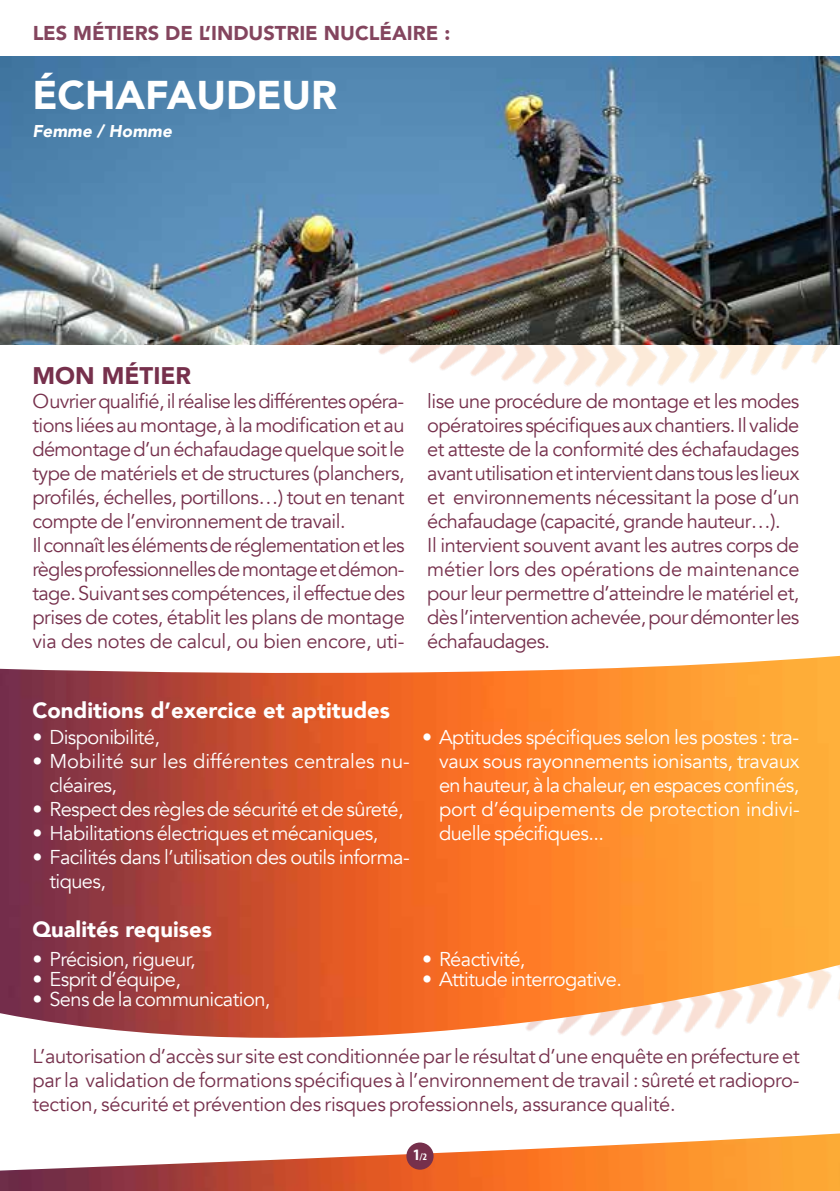
<style>
.page{position:relative;width:840px;height:1191px;background:#fff}
.page>*{position:absolute;margin:0;border:0;box-sizing:border-box;transform-origin:0 0}
.t1{font:900 40px "Avenir";color:#fff}
.t2{font:900 24px "Avenir";color:#76304c}
.t3{font:900 22px "Avenir";color:#fff}
.t4{font:20px/24px "Avenir";letter-spacing:-.03em;color:#76304c}
.t5{font:20px/24px "Avenir";letter-spacing:-.03em;color:#fff}
.t6{font:20px/24px "Avenir";color:#fff}
.t7{font:900 20px "Avenir";color:#76304c}
.t8{font:italic 900 17px "Avenir";color:#fff}
.t9{font:700 condensed 10px "Myriad Pro";color:#fff}
.s1{font-size:16px}
</style>
<div class="page">
<img style="left:0;top:1151px;width:839px;height:40px">
<img style="left:328px;top:344px;width:511px;height:43px">
<img style="left:427px;top:1133px;width:412px;height:18px">
<img style="left:0;top:57px;width:839px;height:287px">
<img style="left:0;top:656px;width:839px;height:382px">
<div style="left:406px;top:1142px;width:27px;height:27px;background:#76304c;border-radius:50%"></div>
<p class="t7" style="left:32px;top:16px;width:419px">LES MÉTIERS DE L’INDUSTRIE NUCLÉAIRE :</p>
<h1 class="t1" style="left:32px;top:60px;width:306px">ÉCHAFAUDEUR</h1>
<p class="t8" style="left:32px;top:117px;width:141px">Femme / Homme</p>
<p class="t2" style="left:32px;top:355px;width:160px">MON MÉTIER</p>
<p class="t4" style="left:32px;top:389px;width:374px">Ouvrier qualifié, il réalise les différentes opéra&shy;tions liées au montage, à la modification et au démontage d’un échafaudage quelque soit le type de matériels et de structures (planchers, profilés, échelles, portillons…) tout en tenant compte de l’environnement de travail.<br>Il connaît les éléments de réglementation et les règles professionnelles de montage et démon&shy;tage. Suivant ses compétences, il effectue des prises de cotes, établit les plans de montage via des notes de calcul, ou bien encore, uti-</p>
<p class="t4" style="left:427px;top:389px;width:373px">lise une procédure de montage et les modes opératoires spécifiques aux chantiers. Il valide et atteste de la conformité des échafaudages avant utilisation et intervient dans tous les lieux et environnements nécessitant la pose d’un échafaudage (capacité, grande hauteur…).<br>Il intervient souvent avant les autres corps de métier lors des opérations de maintenance pour leur permettre d’atteindre le matériel et, dès l’intervention achevée, pour démonter les échafaudages.</p>
<p class="t3" style="left:32px;top:691px;width:359px">CONDITIONS D’EXERCICE ET APTITUDES</p>
<p class="t5" style="left:32px;top:725px;width:129px">• Disponibilité,</p>
<p class="t6" style="left:49px;top:749px;width:362px;text-indent:-17px">• Mobilité sur les différentes centrales nu&shy;cléaires,</p>
<p class="t5" style="left:32px;top:797px;width:372px">• Respect des règles de sécurité et de sûreté,</p>
<p class="t5" style="left:32px;top:821px;width:347px">• Habilitations électriques et mécaniques,</p>
<p class="t5" style="left:49px;top:845px;width:361px;text-indent:-17px">• Facilités dans l’utilisation des outils informa&shy;tiques,</p>
<p class="t3" style="left:32px;top:911px;width:181px">QUALITÉS REQUISES</p>
<p class="t5" style="left:32px;top:947px;width:165px">• Précision, rigueur,</p>
<p class="t5" style="left:32px;top:967px;width:150px">• Esprit d’équipe,</p>
<p class="t5" style="left:32px;top:987px;width:239px">• Sens de la communication,</p>
<p class="t5" style="left:439px;top:725px;width:362px;text-align:justify;text-indent:-17px">• Aptitudes spécifiques selon les postes : tra&shy;vaux sous rayonnements ionisants, travaux en hauteur, à la chaleur, en espaces confinés, port d’équipements de protection indivi&shy;duelle spécifiques...</p>
<p class="t5" style="left:422px;top:947px;width:105px">• Réactivité,</p>
<p class="t5" style="left:422px;top:967px;width:201px">• Attitude interrogative.</p>
<p class="t4" style="left:32px;top:1044px;width:768px;text-align:justify">L’autorisation d’accès sur site est conditionnée par le résultat d’une enquête en préfecture et par la validation de formations spécifiques à l’environnement de travail : sûreté et radiopro&shy;tection, sécurité et prévention des risques professionnels, assurance qualité.</p>
<p class="t9" style="left:413px;top:1150px;width:15px"><span class="s1">1</span>/2</p>
</div>
